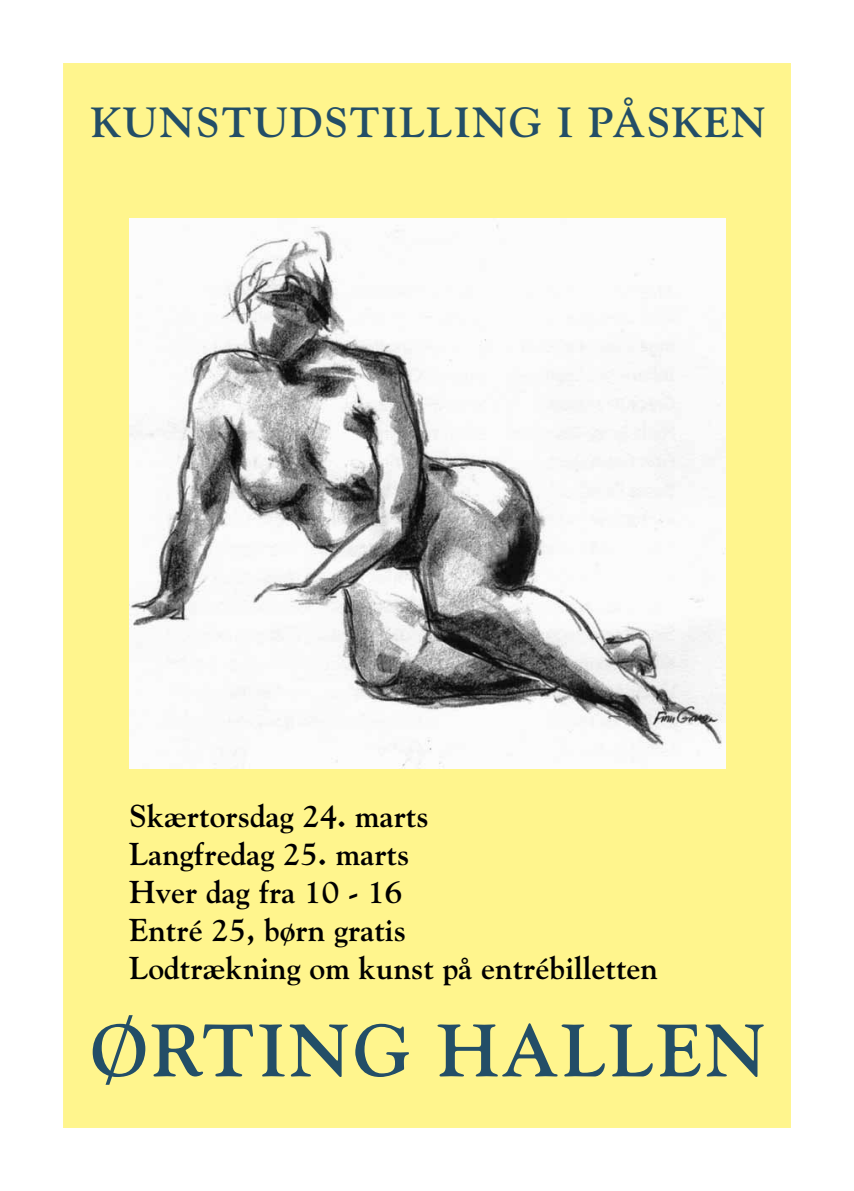
<style>
.page{position:relative;width:854px;height:1191px;background:#fff}
.page>*{position:absolute;margin:0;border:0;box-sizing:border-box;transform-origin:0 0}
.t1{font:700 73.5px "Goudy Std";letter-spacing:.04em;color:#234e67}
.t2{font:700 42px "Goudy Std";letter-spacing:.04em;color:#234e67}
.t3{font:700 31.5px/37.8px "Goudy Std";color:#000}
</style>
<div class="page">
<div style="left:63px;top:63px;width:727px;height:1065px;background:#fff58d"></div>
<img style="left:129px;top:219px;width:596px;height:550px">
<h2 class="t2" style="left:91px;top:98px;width:676px">Kuns tuds tilling i påsken</h2>
<p class="t3" style="left:129px;top:797px;width:530px">Skærtorsdag 24. marts<br>Langfredag 25. marts<br>Hver dag fra 10 - 16<br>Entré 25, børn gratis<br>Lodtrækning om kunst på entrébilletten</p>
<h1 class="t1" style="left:91px;top:1006px;width:676px">ørting hallen</h1>
</div>
